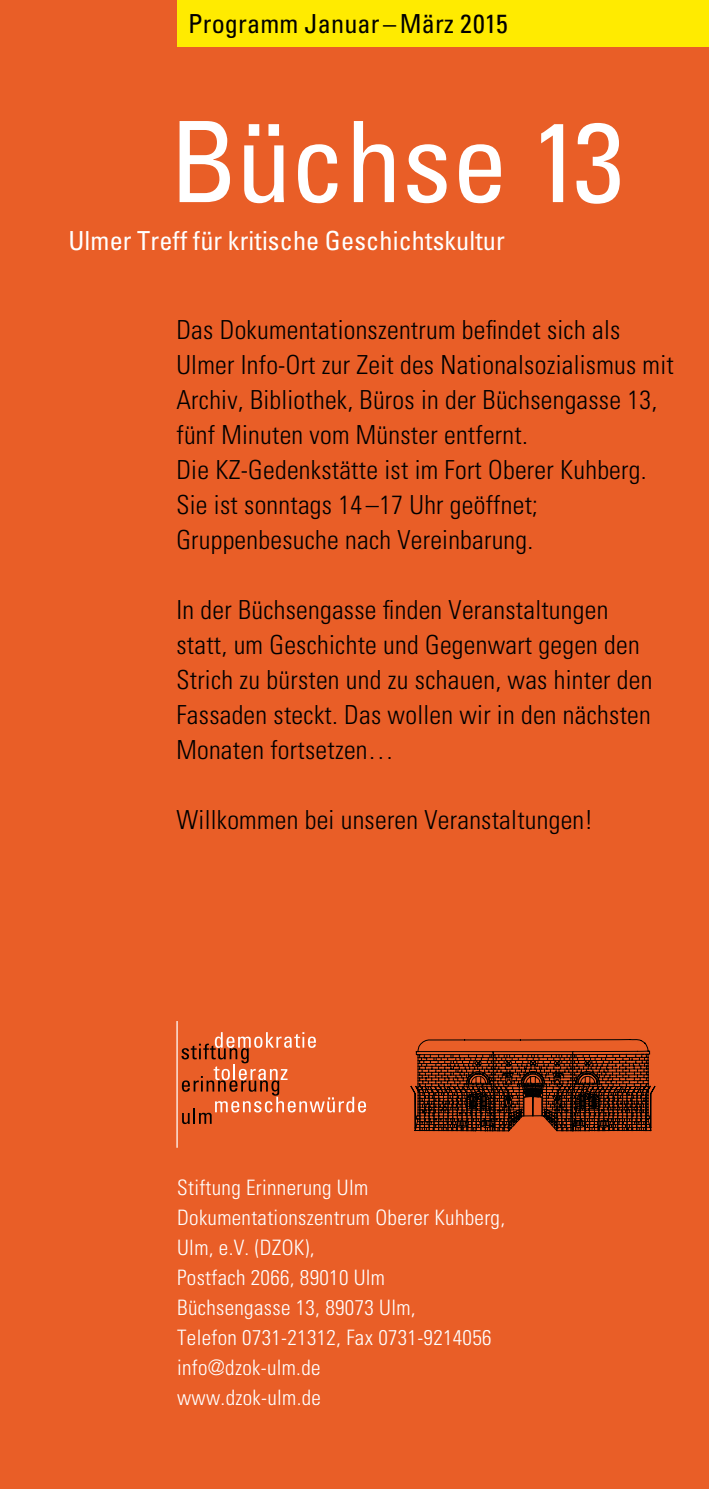
<style>
.page{position:relative;width:709px;height:1489px;background:#fff}
.page>*{position:absolute;margin:0;border:0;box-sizing:border-box;transform-origin:0 0}
.t1{font:condensed 112.25px "Univers";letter-spacing:-.01em;color:#fff}
.t2{font:300 condensed 26.25px/35px "Univers";letter-spacing:.01em;color:#000}
.t3{font:condensed 26.25px "Univers";letter-spacing:.005em;color:#fff}
.t4{font:condensed 26.25px "Univers";letter-spacing:.005em;color:#000}
.t5{font:300 condensed 21.25px/30px "Univers";letter-spacing:.015em;color:#fff}
</style>
<div class="page">
<div style="left:0;top:0;width:709px;height:1488px;background:#e95e27"></div>
<div style="left:177px;top:0;width:532px;height:46px;background:#ffeb00"></div>
<svg style="left:410px;top:1039px;width:245px;height:93px"></svg>
<svg style="left:181px;top:1032px;width:185px;height:91px"></svg>
<hr style="left:176px;top:1020px;width:2px;height:127px;background:#fff">
<p class="t4" style="left:188px;top:7px;width:321px">Programm Januar –März 2015</p>
<h1 class="t1" style="left:169px;top:91px;width:456px">Büchse 13</h1>
<p class="t3" style="left:68px;top:224px;width:438px">Ulmer Treff für kritische Geschichtskultur</p>
<p class="t2" style="left:176px;top:312px;width:499px">Das Dokumentationszentrum befindet sich als Ulmer Info-Ort zur Zeit des Nationalsozialismus mit Archiv, Bibliothek, Büros in der Büchsengasse 13, fünf Minuten vom Münster entfernt.<br>Die KZ-Gedenkstätte ist im Fort Oberer Kuhberg.<br>Sie ist sonntags 14 –17 Uhr geöffnet; Gruppenbesuche nach Vereinbarung.</p>
<p class="t2" style="left:176px;top:591px;width:477px">In der Büchsengasse finden Veranstaltungen statt, um Geschichte und Gegenwart gegen den Strich zu bürsten und zu schauen, was hinter den Fassaden steckt. Das wollen wir in den nächsten Monaten fortsetzen…</p>
<p class="t2" style="left:176px;top:801px;width:418px">Willkommen bei unseren Veranstaltungen!</p>
<p class="t5" style="left:177px;top:1172px;width:329px">Stiftung Erinnerung Ulm<br>Dokumentationszentrum Oberer Kuhberg,<br>Ulm, e.V. (DZOK),<br>Postfach 2066, 89010 Ulm<br>Büchsengasse 13, 89073 Ulm,<br>Telefon 0731-21312, Fax 0731-9214056 info@dzok-ulm.de<br>www.dzok-ulm.de</p>
</div>
